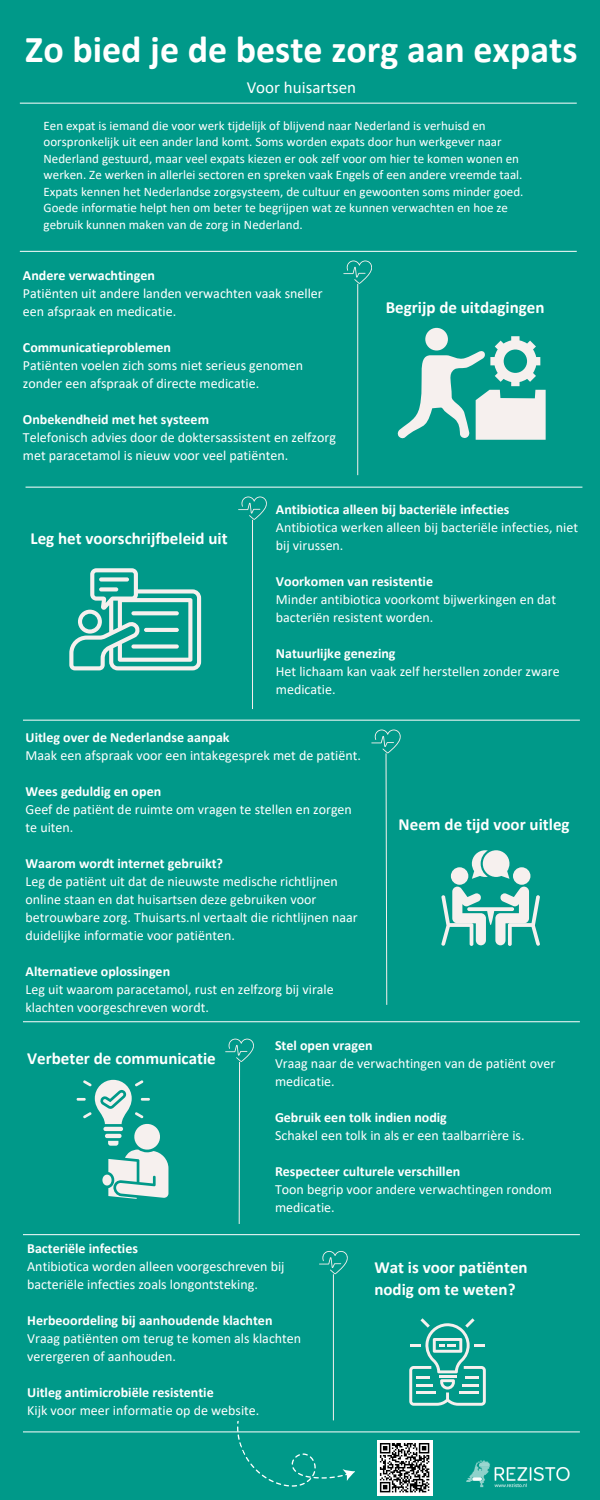
<style>
.page{position:relative;width:600px;height:1500px;background:#009989}
.page>*{position:absolute;margin:0;border:0;box-sizing:border-box;transform-origin:0 0}
.t1{font:700 38px "Calibri";color:#fff}
.t2{font:700 17px/21.8px "Calibri";color:#fff}
.t3{font:17px "Calibri";color:#fff}
.t4{font:14px/18px "Calibri";color:#fff}
.t5{font:700 14px "Calibri";color:#fff}
.t6{font:13px/16.5px "Calibri";color:#fff}
</style>
<div class="page">
<img style="left:466px;top:1460px;width:104px;height:28px">
<hr style="left:26px;top:487px;width:556px;height:1px;background:#fff">
<hr style="left:23px;top:720px;width:557px;height:1px;background:#fff">
<hr style="left:23px;top:1021px;width:557px;height:1px;background:#fff">
<hr style="left:23px;top:1234px;width:557px;height:1px;background:#fff">
<div style="left:513px;top:867px;width:17px;height:18px;background:#f6f0ee;border-radius:50%"></div>
<svg style="left:441px;top:887px;width:99px;height:59px"></svg>
<div style="left:451px;top:867px;width:17px;height:18px;background:#f6f0ee;border-radius:50%"></div>
<svg style="left:472px;top:850px;width:37px;height:29px"></svg>
<svg style="left:409px;top:1318px;width:77px;height:88px"></svg>
<hr style="left:462px;top:1384px;width:16px;height:3px;background:#f6f0ee">
<hr style="left:459px;top:1391px;width:19px;height:3px;background:#f6f0ee">
<hr style="left:333px;top:1274px;width:1px;height:146px;background:#f6f0ee">
<svg style="left:319px;top:1251px;width:29px;height:23px"></svg>
<hr style="left:23px;top:1432px;width:557px;height:1px;background:#fff">
<svg style="left:76px;top:1080px;width:92px;height:119px"></svg>
<svg style="left:225px;top:1039px;width:29px;height:185px"></svg>
<svg style="left:397px;top:328px;width:149px;height:112px"></svg>
<hr style="left:357px;top:284px;width:1px;height:191px;background:#f6f0ee">
<svg style="left:343px;top:261px;width:29px;height:23px"></svg>
<svg style="left:69px;top:568px;width:132px;height:102px"></svg>
<hr style="left:252px;top:520px;width:1px;height:189px;background:#f6f0ee">
<svg style="left:238px;top:497px;width:29px;height:23px"></svg>
<hr style="left:20px;top:103px;width:557px;height:1px;background:#fff">
<hr style="left:20px;top:251px;width:557px;height:1px;background:#fff">
<svg style="left:371px;top:730px;width:29px;height:275px"></svg>
<svg style="left:233px;top:1396px;width:124px;height:91px"></svg>
<div style="left:377px;top:1440px;width:55px;height:55px;background:#fff"></div>
<svg style="left:379px;top:1443px;width:51px;height:50px"></svg>
<h2 class="t1" style="left:25px;top:33px;width:554px">Zo bied je de beste zorg aan expats</h2>
<p class="t3" style="left:247px;top:80px;width:111px">Voor huisartsen</p>
<h2 class="t6" style="left:44px;top:118px;width:481px">Een expat is iemand die voor werk tijdelijk of blijvend naar Nederland is verhuisd en oorspronkelijk uit een ander land komt. Soms worden expats door hun werkgever naar Nederland gestuurd, maar veel expats kiezen er ook zelf voor om hier te komen wonen en werken. Ze werken in allerlei sectoren en spreken vaak Engels of een andere vreemde taal.<br>Expats kennen het Nederlandse zorgsysteem, de cultuur en gewoonten soms minder goed.<br>Goede informatie helpt hen om beter te begrijpen wat ze kunnen verwachten en hoe ze gebruik kunnen maken van de zorg in Nederland.</h2>
<p class="t5" style="left:23px;top:270px;width:134px">Andere verwachtingen</p>
<p class="t4" style="left:23px;top:286px;width:301px">Patiënten uit andere landen verwachten vaak sneller een afspraak en medicatie.</p>
<p class="t5" style="left:23px;top:342px;width:150px">Communicatieproblemen</p>
<p class="t4" style="left:23px;top:358px;width:282px">Patiënten voelen zich soms niet serieus genomen zonder een afspraak of directe medicatie.</p>
<h2 class="t5" style="left:23px;top:414px;width:188px">Onbekendheid met het systeem</h2>
<p class="t4" style="left:23px;top:430px;width:314px">Telefonisch advies door de doktersassistent en zelfzorg met paracetamol is nieuw voor veel patiënten.</p>
<p class="t2" style="left:386px;top:298px;width:160px">Begrijp de uitdagingen</p>
<p class="t2" style="left:31px;top:529px;width:199px">Leg het voorschrijfbeleid uit</p>
<p class="t5" style="left:276px;top:503px;width:235px">Antibiotica alleen bij bacteriële infecties</p>
<p class="t4" style="left:276px;top:519px;width:304px">Antibiotica werken alleen bij bacteriële infecties, niet bij virussen.</p>
<p class="t5" style="left:276px;top:575px;width:159px">Voorkomen van resistentie</p>
<p class="t4" style="left:276px;top:591px;width:282px">Minder antibiotica voorkomt bijwerkingen en dat bacteriën resistent worden.</p>
<p class="t5" style="left:276px;top:647px;width:121px">Natuurlijke genezing</p>
<p class="t4" style="left:276px;top:663px;width:285px">Het lichaam kan vaak zelf herstellen zonder zware medicatie.</p>
<p class="t5" style="left:26px;top:731px;width:206px">Uitleg over de Nederlandse aanpak</p>
<p class="t4" style="left:26px;top:747px;width:337px">Maak een afspraak voor een intakegesprek met de patiënt.</p>
<p class="t5" style="left:26px;top:785px;width:137px">Wees geduldig en open</p>
<p class="t4" style="left:26px;top:801px;width:328px">Geef de patiënt de ruimte om vragen te stellen en zorgen</p>
<p class="t4" style="left:26px;top:819px;width:49px">te uiten.</p>
<p class="t5" style="left:26px;top:857px;width:199px">Waarom wordt internet gebruikt?</p>
<p class="t4" style="left:26px;top:873px;width:334px">Leg de patiënt uit dat de nieuwste medische richtlijnen online staan en dat huisartsen deze gebruiken voor betrouwbare zorg. Thuisarts.nl vertaalt die richtlijnen naar duidelijke informatie voor patiënten.</p>
<p class="t5" style="left:26px;top:965px;width:146px">Alternatieve oplossingen</p>
<p class="t4" style="left:26px;top:981px;width:310px">Leg uit waarom paracetamol, rust en zelfzorg bij virale klachten voorgeschreven wordt.</p>
<p class="t2" style="left:399px;top:815px;width:172px">Neem de tijd voor uitleg</p>
<p class="t2" style="left:27px;top:1049px;width:190px">Verbeter de communicatie</p>
<p class="t5" style="left:275px;top:1039px;width:99px">Stel open vragen</p>
<p class="t4" style="left:275px;top:1055px;width:282px">Vraag naar de verwachtingen van de patiënt over medicatie.</p>
<h2 class="t5" style="left:275px;top:1111px;width:173px">Gebruik een tolk indien nodig</h2>
<p class="t4" style="left:275px;top:1127px;width:251px">Schakel een tolk in als er een taalbarrière is.</p>
<p class="t5" style="left:275px;top:1165px;width:187px">Respecteer culturele verschillen</p>
<p class="t4" style="left:275px;top:1181px;width:279px">Toon begrip voor andere verwachtingen rondom medicatie.</p>
<h3 class="t5" style="left:27px;top:1243px;width:112px">Bacteriële infecties</h3>
<p class="t4" style="left:27px;top:1259px;width:259px">Antibiotica worden alleen voorgeschreven bij bacteriële infecties zoals longontsteking.</p>
<p class="t5" style="left:27px;top:1315px;width:247px">Herbeoordeling bij aanhoudende klachten</p>
<p class="t4" style="left:27px;top:1331px;width:276px">Vraag patiënten om terug te komen als klachten verergeren of aanhouden.</p>
<p class="t5" style="left:27px;top:1387px;width:188px">Uitleg antimicrobiële resistentie</p>
<p class="t4" style="left:27px;top:1403px;width:234px">Kijk voor meer informatie op de website.</p>
<p class="t2" style="left:374px;top:1258px;width:155px">Wat is voor patiënten nodig om te weten?</p>
</div>
